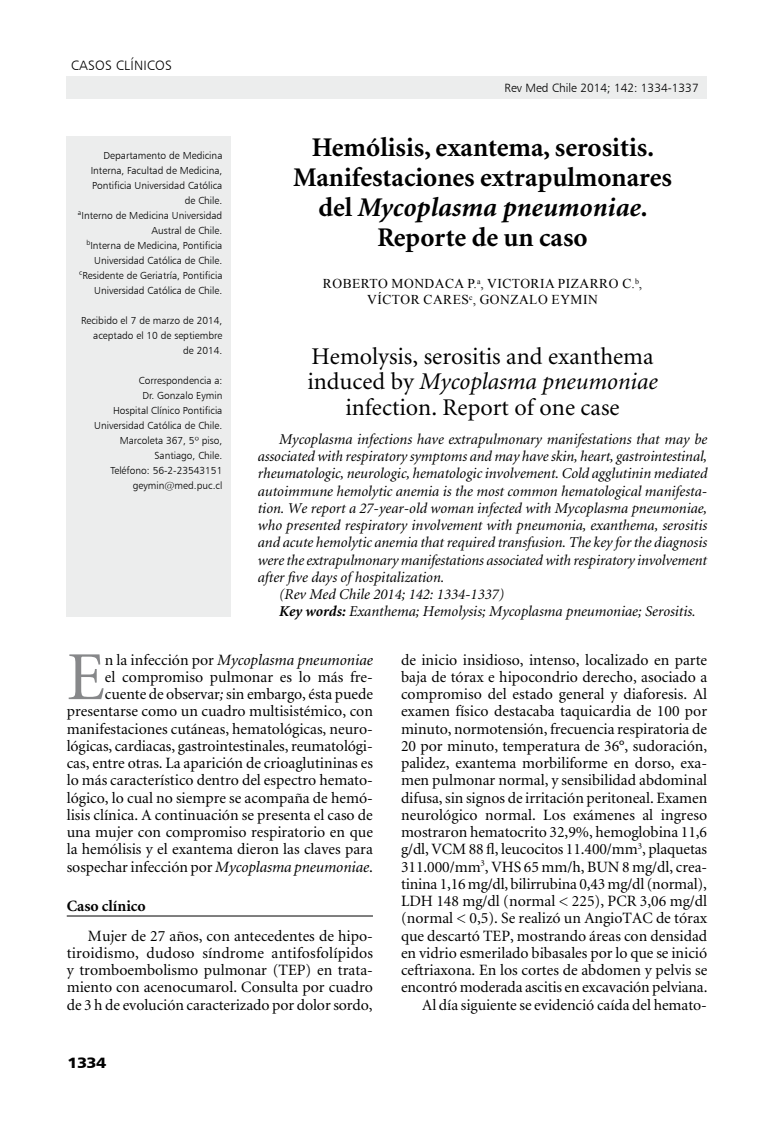
<style>
.page{position:relative;width:774px;height:1134px;background:#fff}
.page>*{position:absolute;margin:0;border:0;box-sizing:border-box;transform-origin:0 0}
.t1{font:68.85px "Minion";color:#87888a}
.t2{font:700 27px/30px "Minion";color:#000;text-align:center}
.t3{font:24px/25.5px "Minion";color:#000;text-align:center}
.t4{font:15.75px/17.2px "Minion";color:#000;text-align:right}
.t5{font:700 15.75px "Minion";color:#000}
.t6{font:italic 15px "Minion";color:#000}
.t7{font:15px "Humanist 777 BT Black B";color:#000;scale:1.1 1}
.t8{font:13.5px/16.2px "Times New Roman";letter-spacing:.035em;color:#000;text-align:center}
.t9{font:13.5px "Humanist 777 BT Light B";color:#000}
.t10{font:12px "Humanist 777 BT Light B";color:#000}
.t11{font:10.2px/15px "Humanist 777 BT Light B";color:#000;text-align:right}
.s1{font-style:italic}
.s2{font-weight:700}
</style>
<div class="page">
<div style="left:67px;top:77px;width:640px;height:22px;background:#eceded"></div>
<div style="left:67px;top:136px;width:164px;height:480px;background:#eceded"></div>
<hr style="left:67px;top:916px;width:306px;height:1px;background:#000">
<p class="t9" style="left:71px;top:57px;width:9px">casoscl</p>
<p class="t9" style="left:130px;top:57px;width:12px">ínicos</p>
<p class="t11" style="left:78px;top:148px;width:146px">Departamento de Medicina<br>Interna, Facultad de Medicina,<br>Pontificia Universidad Católica<br>de Chile.<br><sup>a</sup>Interno de Medicina Universidad<br>Austral de Chile.<br><sup>b</sup>Interna de Medicina, Pontificia<br>Universidad Católica de Chile. <sup>c</sup>Residente de Geriatría, Pontificia<br>Universidad Católica de Chile.</p>
<p class="t11" style="left:81px;top:313px;width:143px">Recibido el 7 de marzo de 2014, aceptado el 10 de septiembre de 2014.</p>
<p class="t11" style="left:94px;top:373px;width:130px">Correspondencia a:<br>Dr. Gonzalo Eymin<br>Hospital Clínico Pontificia<br>Universidad Católica de Chile.<br>Marcoleta 367, 5º piso,<br>Santiago, Chile.<br>Teléfono: 56-2-23543151 geymin@med.puc.cl</p>
<p class="t10" style="left:505px;top:81px;width:196px">Rev Med Chile 2014; 142: 1334-1337</p>
<h2 class="t2" style="left:293px;top:133px;width:380px">Hemólisis, exantema, serositis.<br>Manifestaciones extrapulmonares del <span class="s1">Mycoplasma pneumoniae</span>.<br>Reporte de un caso</h2>
<p class="t8" style="left:323px;top:275px;width:321px">ROB ERTO MONDACA P.<sup>A</sup>, VICTORIA PIZARRO C.<sup>B</sup>,<br>VÍCTOR CARES<sup>C</sup>, GONZALO EYMIN</p>
<h3 class="t3" style="left:307px;top:344px;width:352px">Hemolysis, serositis and exanthema induced by <span class="s1">Mycoplasma pneumoniae </span>infection. Report of one case</h3>
<p class="t6" style="left:279px;top:432px;width:430px">Mycoplasma infections have extrapulmonary manifestations that may be</p>
<p class="t6" style="left:258px;top:449px;width:451px">associated with respiratory symptoms and may have skin, heart, gastrointestinal,</p>
<p class="t6" style="left:258px;top:466px;width:451px">rheumatologic, neurologic, hematologic involvement. Cold agglutinin mediated</p>
<p class="t6" style="left:258px;top:484px;width:451px">autoimmune hemolytic anemia is the most common hematological manifesta-</p>
<p class="t6" style="left:258px;top:501px;width:451px">tion. We report a 27-year-old woman infected with Mycoplasma pneumoniae,</p>
<p class="t6" style="left:258px;top:518px;width:451px">who presented respiratory involvement with pneumonia, exanthema, serositis</p>
<p class="t6" style="left:258px;top:535px;width:451px">and acute hemolytic anemia that required transfusion. The key for the diagnosis</p>
<p class="t6" style="left:258px;top:553px;width:450px">were the extrapulmonary manifestations associated with respiratory involvement</p>
<p class="t6" style="left:258px;top:570px;width:188px">after five days of hospitalization.</p>
<p class="t6" style="left:279px;top:587px;width:227px">(Rev Med Chile 2014; 142: 1334-1337)</p>
<p class="t6" style="left:279px;top:604px;width:418px"><span class="s2">Key words:</span> Exanthema; Hemolysis; Mycoplasma pneumoniae; Serositis.</p>
<p class="t4" style="left:67px;top:652px;width:308px">n la infección por <span class="s1">Mycoplasma pneumoniae<br></span>el compromiso pulmonar es lo más fre&shy;cuente de observar<span class="s1">;</span> sin embargo, ésta puede presentarse como un cuadro multisistémico, con manifestaciones cutáneas, hematológicas, neuro&shy;lógicas, cardiacas, gastrointestinales, reumatológi&shy;cas, entre otras. La aparición de crioaglutininas es lo más característico dentro del espectro hemato&shy;lógico, lo cual no siempre se acompaña de hemó&shy;lisis clínica. A continuación se presenta el caso de una mujer con compromiso respiratorio en que la hemólisis y el exantema dieron las claves para sospechar infección por <span class="s1">Mycoplasma pneumoniae</span>.</p>
<p class="t5" style="left:67px;top:898px;width:80px">Caso clínico</p>
<p class="t4" style="left:67px;top:928px;width:308px;text-align:justify;text-indent:21px">Mujer de 27 años, con antecedentes de hipo&shy;tiroidismo, dudoso síndrome antifosfolípidos y tromboembolismo pulmonar (TEP) en trata&shy;miento con acenocumarol. Consulta por cuadro de 3 h de evolución caracterizado por dolor sordo,</p>
<h1 class="t1" style="left:67px;top:643px;width:40px">E</h1>
<p class="t7" style="left:68px;top:1053px;width:37px">1334</p>
<p class="t4" style="left:401px;top:652px;width:308px">de inicio insidioso, intenso, localizado en parte baja de tórax e hipocondrio derecho, asociado a compromiso del estado general y diaforesis. Al examen físico destacaba taquicardia de 100 por minuto, normotensión, frecuencia respiratoria de 20 por minuto, temperatura de 36°, sudoración, palidez, exantema morbiliforme en dorso, exa&shy;men pulmonar normal, y sensibilidad abdominal difusa, sin signos de irritación peritoneal. Examen neurológico normal. Los exámenes al ingreso mostraron hematocrito 32,9%, hemoglobina 11,6 g/dl, VCM 88 fl, leucocitos 11.400/mm<sup>3</sup>, plaquetas 311.000/mm<sup>3</sup>, VHS 65 mm/h, BUN 8 mg/dl, crea&shy;tinina 1,16 mg/dl, bilirrubina 0,43 mg/dl (normal), LDH 148 mg/dl (normal &lt; 225), PCR 3,06 mg/dl (normal &lt; 0,5). Se realizó un AngioTAC de tórax que descartó TEP, mostrando áreas con densidad en vidrio esmerilado bibasales por lo que se inició ceftriaxona. En los cortes de abdomen y pelvis se encontró moderada ascitis en excavación pelviana.<br>Al día siguiente se evidenció caída del hemato-</p>
</div>
